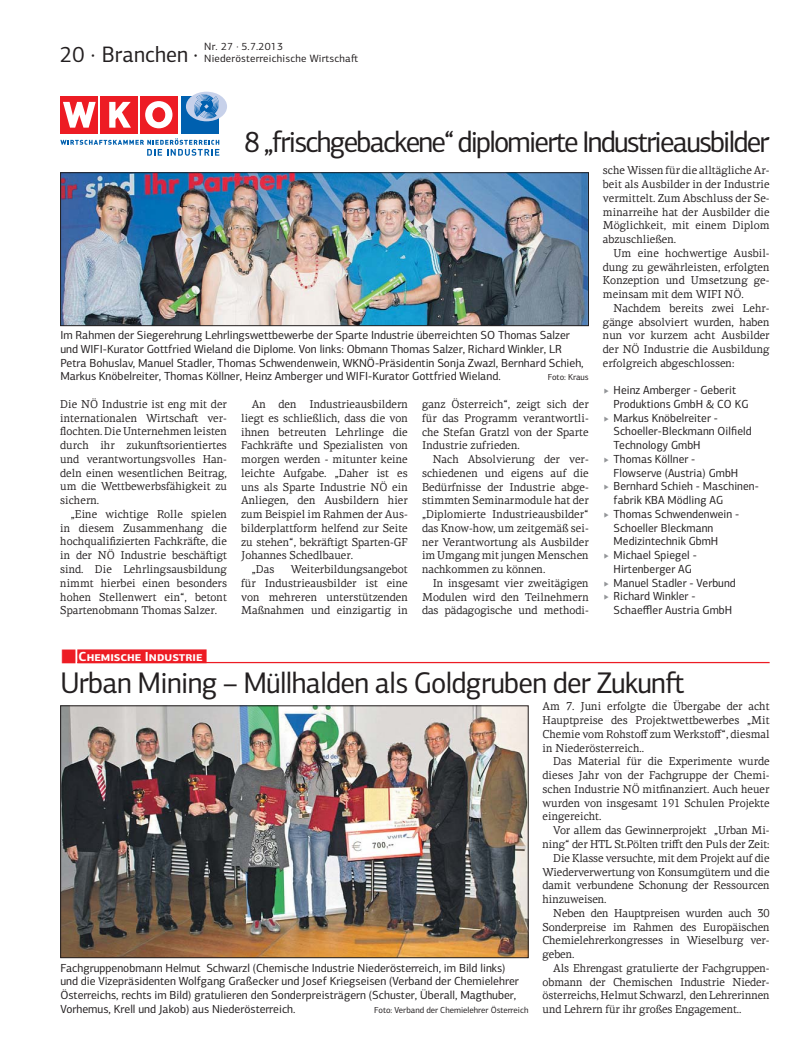
<style>
.page{position:relative;width:798px;height:1063px;background:#fff}
.page>*{position:absolute;margin:0;border:0;box-sizing:border-box;transform-origin:0 0}
.t1{font:30px "PF Centro Sans Pro";letter-spacing:-.065em;color:#231f20;scale:.96 1}
.t2{font:30px "PF Centro Sans Pro";letter-spacing:-.025em;color:#231f20;scale:.96 1}
.t3{font:22.5px "PF Centro Sans Pro";color:#231f20;scale:.96 1}
.t4{font:700 13.12px "PF Centro Sans Pro";color:#fff}
.t5{font:11.75px/13.8px "PF Centro Sans Pro";color:#231f20}
.t6{font:11.75px/13.8px "PF Centro Sans Pro";color:#231f20;scale:.96 1}
.t7{font:11.5px/13.8px "PF Centro Serif Pro";color:#231f20;text-align:justify;scale:.96 1}
.t8{font:10.62px/12.5px "PF Centro Sans Pro";letter-spacing:.02em;color:#231f20}
.t9{font:8.75px "PF Centro Sans Pro";color:#231f20}
</style>
<div class="page">
<img style="left:62px;top:175px;width:524px;height:149px">
<div style="left:60px;top:173px;width:528px;height:153px;border:1px solid #231f20"></div>
<div style="left:140px;top:96px;width:38px;height:38px;background:#ed1c24"></div>
<div style="left:100px;top:96px;width:38px;height:38px;background:#ed1c24"></div>
<svg style="left:109px;top:102px;width:22px;height:26px"></svg>
<div style="left:60px;top:96px;width:38px;height:38px;background:#ed1c24"></div>
<svg style="left:63px;top:102px;width:33px;height:26px"></svg>
<div style="left:181px;top:96px;width:38px;height:38px;background:#0060af"></div>
<svg style="left:145px;top:101px;width:27px;height:27px"></svg>
<div style="left:153px;top:108px;width:12px;height:14px;background:#ed1c24;border-radius:50%"></div>
<div style="left:152px;top:107px;width:13px;height:15px;border:1px solid #ed1c24;border-radius:50%"></div>
<div style="left:186px;top:92px;width:41px;height:29px;background:#c7d1ea;border-radius:50%"></div>
<svg style="left:192px;top:93px;width:27px;height:27px"></svg>
<svg style="left:60px;top:138px;width:159px;height:18px"></svg>
<div style="left:77px;top:649px;width:129px;height:14px;background:#ed1c24"></div>
<hr style="left:77px;top:662px;width:692px;height:1px;background:#ed1c24">
<img style="left:62px;top:708px;width:464px;height:248px">
<div style="left:60px;top:706px;width:468px;height:252px;border:1px solid #231f20"></div>
<h2 class="t3" style="left:60px;top:46px;width:145px">20 · Branchen ·</h2>
<p class="t8" style="left:204px;top:41px;width:155px">Nr. 27 · 5.7.2013<br>Niederösterreichische Wirtscha-</p>
<h1 class="t1" style="left:244px;top:131px;width:548px">8 „frischgebackene“ diplomierte Industrieausbilder</h1>
<p class="t5" style="left:60px;top:330px;width:524px">Im Rahmen der Siegerehrung Lehrlingswettbewerbe der Sparte Industrie überreichten SO Thomas Salzer und WIFI-Kurator Gottfried Wieland die Diplome. Von links: Obmann Thomas Salzer, Richard Winkler, LR Petra Bohuslav, Manuel Stadler, Thomas Schwendenwein, WKNÖ-Präsidentin Sonja Zwazl, Bernhard Schieh, Markus Knöbelreiter, Thomas Köllner, Heinz Amberger und WIFI-Kurator Gottfried Wieland.</p>
<p class="t9" style="left:547px;top:374px;width:42px">Foto: Kraus</p>
<p class="t7" style="left:60px;top:398px;width:175px">Die NÖ Industrie ist eng mit der internationalen Wirtscha- ver&shy;flochten. Die Unternehmen leisten durch ihr zukun-sorientiertes und verantwortungsvolles Han&shy;deln einen wesentlichen Beitrag, um die Wettbewerbsfähigkeit zu sichern.</p>
<p class="t7" style="left:60px;top:508px;width:175px;text-indent:11px">„Eine wichtige Rolle spielen in diesem Zusammenhang die hochqualifizierten Fachkrä-e, die in der NÖ Industrie beschä-igt sind. Die Lehrlingsausbildung nimmt hierbei einen besonders hohen Stellenwert ein“, betont Spartenobmann Thomas Salzer.</p>
<p class="t4" style="left:79px;top:652px;width:125px">Chemische Industrie</p>
<p class="t7" style="left:252px;top:398px;width:164px">An den Industrieausbildern</p>
<p class="t7" style="left:241px;top:412px;width:175px">liegt es schließlich, dass die von</p>
<p class="t7" style="left:241px;top:426px;width:175px">ihnen betreuten Lehrlinge die</p>
<p class="t7" style="left:241px;top:440px;width:175px">Fachkrä-e und Spezialisten von</p>
<p class="t7" style="left:241px;top:453px;width:175px">morgen werden - mitunter keine</p>
<p class="t7" style="left:241px;top:467px;width:175px">leichte Aufgabe. „Daher ist es</p>
<p class="t7" style="left:241px;top:481px;width:175px">uns als Sparte Industrie NÖ ein</p>
<p class="t7" style="left:241px;top:495px;width:175px">Anliegen, den Ausbildern hier</p>
<p class="t7" style="left:241px;top:508px;width:175px">zum Beispiel im Rahmen der Aus-</p>
<p class="t7" style="left:241px;top:522px;width:175px">bilderplattform helfend zur Seite</p>
<p class="t7" style="left:241px;top:536px;width:175px">zu stehen“, bekrä-igt Sparten-GF</p>
<p class="t7" style="left:241px;top:550px;width:118px">Johannes Schedlbauer.</p>
<p class="t7" style="left:252px;top:564px;width:25px">„Das</p>
<p class="t7" style="left:241px;top:564px;width:175px;text-indent:50px">Weiterbildungsangebot für Industrieausbilder ist eine von mehreren unterstützenden Maßnahmen und einzigartig in</p>
<p class="t7" style="left:422px;top:399px;width:175px">ganz Österreich“, zeigt sich der für das Programm verantwortli&shy;che Stefan Gratzl von der Sparte Industrie zufrieden.</p>
<p class="t7" style="left:422px;top:454px;width:175px;text-indent:11px">Nach Absolvierung der ver&shy;schiedenen und eigens auf die Bedürfnisse der Industrie abge&shy;stimmten Seminarmodule hat der „Diplomierte Industrieausbilder“ das Know-how, um zeitgemäß sei&shy;ner Verantwortung als Ausbilder im Umgang mit jungen Menschen nachkommen zu können.</p>
<p class="t7" style="left:422px;top:577px;width:175px;text-indent:11px">In insgesamt vier zweitägigen Modulen wird den Teilnehmern das pädagogische und methodi-</p>
<p class="t7" style="left:602px;top:165px;width:175px">sche Wissen für die alltägliche Ar&shy;beit als Ausbilder in der Industrie vermittelt. Zum Abschluss der Se&shy;minarreihe hat der Ausbilder die Möglichkeit, mit einem Diplom abzuschließen.</p>
<p class="t7" style="left:602px;top:247px;width:175px;text-indent:11px">Um eine hochwertige Ausbil&shy;dung zu gewährleisten, erfolgten Konzeption und Umsetzung ge&shy;meinsam mit dem WIFI NÖ.</p>
<p class="t7" style="left:602px;top:302px;width:175px;text-indent:11px">Nachdem bereits zwei Lehr&shy;gänge absolviert wurden, haben nun vor kurzem acht Ausbilder der NÖ Industrie die Ausbildung erfolgreich abgeschlossen:</p>
<p class="t6" style="left:613px;top:385px;width:153px">Heinz Amberger - Geberit<br>Produktions GmbH &amp; CO KG<br>Markus Knöbelreiter -<br>Schoeller-Bleckmann Oilfield<br>Technology GmbH<br>Thomas Köllner -<br>Flowserve (Austria) GmbH<br>Bernhard Schieh - Maschinen&shy;fabrik KBA Mödling AG<br>Thomas Schwendenwein -<br>Schoeller Bleckmann<br>Medizintechnik GbmH<br>Michael Spiegel -<br>Hirtenberger AG<br>Manuel Stadler - Verbund<br>Richard Winkler -<br>Schaeffler Austria GmbH</p>
<h1 class="t2" style="left:60px;top:672px;width:651px">Urban Mining – Müllhalden als Goldgruben der Zukun-</h1>
<p class="t7" style="left:542px;top:701px;width:238px">Am 7. Juni erfolgte die Übergabe der acht Hauptpreise des Projektwettbewerbes „Mit Chemie vom Rohstoff zum Werkstoff“, diesmal in Niederösterreich..</p>
<p class="t7" style="left:542px;top:756px;width:238px;text-indent:11px">Das Material für die Experimente wurde dieses Jahr von der Fachgruppe der Chemi&shy;schen Industrie NÖ mitfinanziert. Auch heuer wurden von insgesamt 191 Schulen Projekte eingereicht.</p>
<p class="t7" style="left:553px;top:825px;width:227px">Vor allem das Gewinnerprojekt „Urban Mi-</p>
<p class="t7" style="left:542px;top:838px;width:238px">ning“ der HTL St.Pölten trifft den Puls der Zeit:</p>
<p class="t7" style="left:553px;top:852px;width:227px">Die Klasse versuchte, mit dem Projekt auf die</p>
<p class="t7" style="left:542px;top:866px;width:238px">Wiederverwertung von Konsumgütern und die</p>
<p class="t7" style="left:542px;top:880px;width:238px">damit verbundene Schonung der Ressourcen</p>
<p class="t7" style="left:542px;top:893px;width:68px">hinzuweisen.</p>
<p class="t7" style="left:553px;top:907px;width:227px">Neben den Hauptpreisen wurden auch 30</p>
<p class="t7" style="left:542px;top:921px;width:238px">Sonderpreise im Rahmen des Europäischen</p>
<p class="t7" style="left:542px;top:935px;width:238px">Chemielehrerkongresses in Wieselburg ver-</p>
<p class="t7" style="left:542px;top:948px;width:35px">geben.</p>
<p class="t7" style="left:553px;top:962px;width:227px">Als Ehrengast gratulierte der Fachgruppen-</p>
<p class="t7" style="left:542px;top:976px;width:238px">obmann der Chemischen Industrie Nieder-</p>
<p class="t7" style="left:542px;top:990px;width:238px">österreichs, Helmut Schwarzl, den Lehrerinnen</p>
<p class="t7" style="left:542px;top:1003px;width:208px">und Lehrern für ihr großes Engagement..</p>
<p class="t5" style="left:60px;top:962px;width:460px">Fachgruppenobmann Helmut Schwarzl (Chemische Industrie Niederösterreich, im Bild links) und die Vizepräsidenten Wolfgang Graßecker und Josef Kriegseisen (Verband der Chemielehrer Österreichs, rechts im Bild) gratulieren den Sonderpreisträgern (Schuster, Überall, Magthuber, Vorhemus, Krell und Jakob) aus Niederösterreich.</p>
<p class="t9" style="left:374px;top:1007px;width:156px">Foto: Verband der Chemielehrer Österreich</p>
</div>
